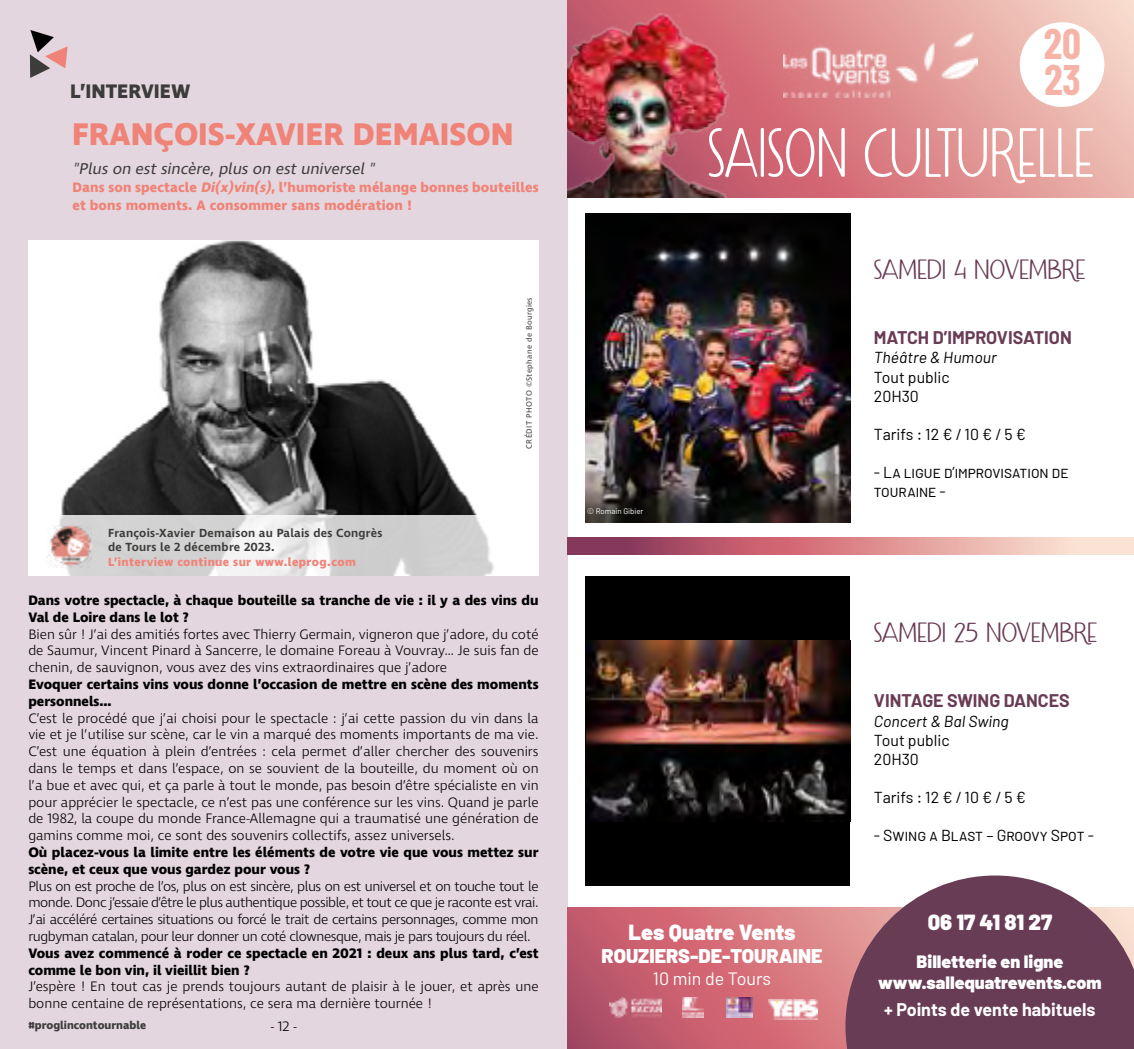
<style>
.page{position:relative;width:1134px;height:1049px;background:#fff}
.page>*{position:absolute;margin:0;border:0;box-sizing:border-box;transform-origin:0 0}
.t1{font:69.6px "Christmas Cove Free";letter-spacing:.01em;color:#fff;scale:.8 1}
.t2{font:700 41.8px/35.8px "Barlow Condensed";color:#f6b3a8}
.t3{font:700 32px "Ingra";color:#f08377}
.t4{font:27.8px "Christmas Cove Free";color:#693c56}
.t5{font:900 21.8px "Barlow";color:#fff}
.t6{font:700 20px "Ingra";color:#3c3c3b}
.t7{font:900 19.8px "Barlow";color:#fff}
.t8{font:900 17.8px/21.4px "Barlow";color:#fff;text-align:center}
.t9{font:700 17.8px "Barlow";color:#693c56}
.t10{font:700 17.8px "Barlow";color:#fff}
.t11{font:17.8px "Barlow";color:#fff}
.t12{font:italic 16px "Ingra";color:#3c3c3b}
.t13{font:15.8px/19px "Barlow";color:#000}
.t14{font:italic 15.8px "Barlow";color:#000}
.t15{font:300 14px/16.8px "Ingra";color:#000;text-align:justify}
.t16{font:700 14px/16.8px "Ingra";color:#000}
.t17{font:700 14px/18px "Ingra";letter-spacing:.01em;color:#f08377}
.t18{font:600 12px/14.4px "Ingra";letter-spacing:.02em;color:#3c3c3b}
.t19{font:700 12px "Ingra";letter-spacing:.03em;color:#f08377}
.t20{font:700 11.4px "Ingra";color:#3c3c3b}
.t21{font:8px "Ingra";letter-spacing:.04em;color:#3c3c3b}
.t22{font:8px "Barlow";color:#fff}
.s1{font-style:italic}
</style>
<div class="page">
<div style="left:0;top:0;width:567px;height:1049px;background:#e4d6de"></div>
<img style="left:28px;top:241px;width:511px;height:274px">
<svg style="left:30px;top:30px;width:38px;height:48px"></svg>
<svg style="left:28px;top:515px;width:511px;height:60px;background:#dedede"></svg>
<img style="left:46px;top:525px;width:45px;height:43px">
<svg style="left:567px;top:0;width:567px;height:197px;background:#e09393"></svg>
<img style="left:567px;top:14px;width:172px;height:183px">
<div style="left:1020px;top:22px;width:84px;height:85px;background:#fff;border-radius:50%"></div>
<svg style="left:567px;top:908px;width:278px;height:141px;background:#cc6976"></svg>
<svg style="left:845px;top:875px;width:289px;height:174px;background:#81586d"></svg>
<img style="left:769px;top:999px;width:48px;height:20px">
<img style="left:683px;top:998px;width:21px;height:20px">
<img style="left:727px;top:998px;width:25px;height:20px">
<img style="left:609px;top:998px;width:52px;height:20px">
<img style="left:783px;top:32px;width:194px;height:65px">
<svg style="left:567px;top:538px;width:567px;height:17px;background:#cf888f"></svg>
<img style="left:586px;top:213px;width:264px;height:309px">
<div style="left:586px;top:576px;width:264px;height:309px;background:#000"></div>
<img style="left:586px;top:640px;width:264px;height:181px">
<svg style="left:567px;top:0;width:3px;height:6px"></svg>
<svg style="left:567px;top:1045px;width:3px;height:4px"></svg>
<svg style="left:1130px;top:0;width:4px;height:6px"></svg>
<svg style="left:1130px;top:1045px;width:4px;height:4px"></svg>
<h3 class="t6" style="left:70px;top:79px;width:122px">L’INTERVIEW</h3>
<h3 class="t3" style="left:72px;top:114px;width:443px">FRANÇOIS-XAVIER DEMAISON</h3>
<p class="t12" style="left:72px;top:159px;width:307px">"Pluson estsincère,pluson estuniversel"</p>
<p class="t17" style="left:72px;top:179px;width:468px">Dans son spectacle <span class="s1">Di(x)vin(s)</span>, l’humoriste mélange bonnes bouteilles et bons moments. A consommer sans modération !</p>
<p class="t18" style="left:108px;top:526px;width:276px">François-Xavier Demaison au Palais des Congrès de Tours le 2 décembre 2023.</p>
<p class="t19" style="left:108px;top:554px;width:249px">L’interview continue sur www.leprog.com</p>
<p class="t21" style="left:524px;top:449px;width:153px;rotate:-90deg">CRÉDIT PHOTO ©Stephane de Bourgies</p>
<p class="t16" style="left:28px;top:592px;width:512px">Dans votre spectacle, à chaque bouteille sa tranche de vie : il y a des vins du<br>Val de Loire dans le lot ?</p>
<p class="t15" style="left:28px;top:626px;width:512px">Bien sûr ! J’ai des amitiés fortes avec Thierry Germain, vigneron que j’adore, du coté de Saumur, Vincent Pinard à Sancerre, le domaine Foreau à Vouvray… Je suis fan de chenin, de sauvignon, vous avez des vins extraordinaires que j’adore</p>
<p class="t16" style="left:28px;top:676px;width:512px">Evoquer certains vins vous donne l’occasion de mettre en scène des moments personnels…</p>
<p class="t15" style="left:28px;top:710px;width:512px">C’est le procédé que j’ai choisi pour le spectacle : j’ai cette passion du vin dans la vie et je l’utilise sur scène, car le vin a marqué des moments importants de ma vie.<br>C’est une équation à plein d’entrées : cela permet d’aller chercher des souvenirs dans le temps et dans l’espace, on se souvient de la bouteille, du moment où on l’a bue et avec qui, et ça parle à tout le monde, pas besoin d’être spécialiste en vin pour apprécier le spectacle, ce n’est pas une conférence sur les vins. Quand je parle de 1982, la coupe du monde France-Allemagne qui a traumatisé une génération de gamins comme moi, ce sont des souvenirs collectifs, assez universels.</p>
<p class="t16" style="left:28px;top:844px;width:512px">Où placez-vous la limite entre les éléments de votre vie que vous mettez sur scène, et ceux que vous gardez pour vous ?</p>
<p class="t15" style="left:28px;top:878px;width:512px">Plus on est proche de l’os, plus on est sincère, plus on est universel et on touche tout le monde. Donc j’essaie d’être le plus authentique possible, et tout ce que je raconte est vrai.<br>J’ai accéléré certaines situations ou forcé le trait de certains personnages, comme mon rugbyman catalan, pour leur donner un coté clownesque, mais je pars toujours du réel.</p>
<p class="t16" style="left:28px;top:945px;width:512px">Vous avez commencé à roder ce spectacle en 2021 : deux ans plus tard, c’est comme le bon vin, il vieillit bien ?</p>
<p class="t15" style="left:28px;top:979px;width:512px">J’espère ! En tout cas je prends toujours autant de plaisir à le jouer, et après une bonne centaine de représentations, ce sera ma dernière tournée !</p>
<p class="t20" style="left:28px;top:1018px;width:119px">#proglincontournable</p>
<p class="t15" style="left:270px;top:1019px;width:28px">- 12 -</p>
<h2 class="t2" style="left:1044px;top:24px;width:39px">20<br>23</h2>
<h1 class="t1" style="left:708px;top:113px;width:483px">SAISON CULTURELLE</h1>
<h3 class="t4" style="left:874px;top:253px;width:213px">SAMEDI 4 NOVEMBRE</h3>
<p class="t22" style="left:587px;top:506px;width:58px">© Romain Gibier</p>
<h3 class="t5" style="left:628px;top:918px;width:169px">Les Quatre Vents</h3>
<h3 class="t7" style="left:601px;top:944px;width:223px">ROUZIERS-DE-TOURAINE</h3>
<p class="t11" style="left:653px;top:967px;width:120px">10 min de Tours</p>
<p class="t9" style="left:874px;top:327px;width:199px">MATCH D’IMPROVISATION</p>
<p class="t14" style="left:874px;top:348px;width:124px">Théâtre &amp; Humour</p>
<p class="t13" style="left:874px;top:367px;width:77px">Tout public<br>20H30</p>
<p class="t13" style="left:874px;top:424px;width:153px">Tarifs : 12 € / 10 € / 5 €</p>
<p class="t13" style="left:874px;top:462px;width:196px">- La ligue d’improvisation de touraine -</p>
<h3 class="t4" style="left:874px;top:616px;width:225px">SAMEDI 25 NOVEMBRE</h3>
<p class="t9" style="left:874px;top:690px;width:197px">VINTAGE SWING DANCES</p>
<p class="t14" style="left:874px;top:711px;width:136px">Concert &amp; Bal Swing</p>
<p class="t13" style="left:874px;top:730px;width:77px">Tout public<br>20H30</p>
<p class="t13" style="left:874px;top:787px;width:153px">Tarifs : 12 € / 10 € / 5 €</p>
<p class="t13" style="left:874px;top:825px;width:222px">- Swing a Blast – Groovy Spot -</p>
<h3 class="t5" style="left:928px;top:908px;width:126px">06 17 41 81 27</h3>
<p class="t8" style="left:878px;top:951px;width:225px">Billetterie en ligne www.sallequatrevents.com</p>
<p class="t10" style="left:884px;top:998px;width:213px">+ Points de vente habituels</p>
</div>
